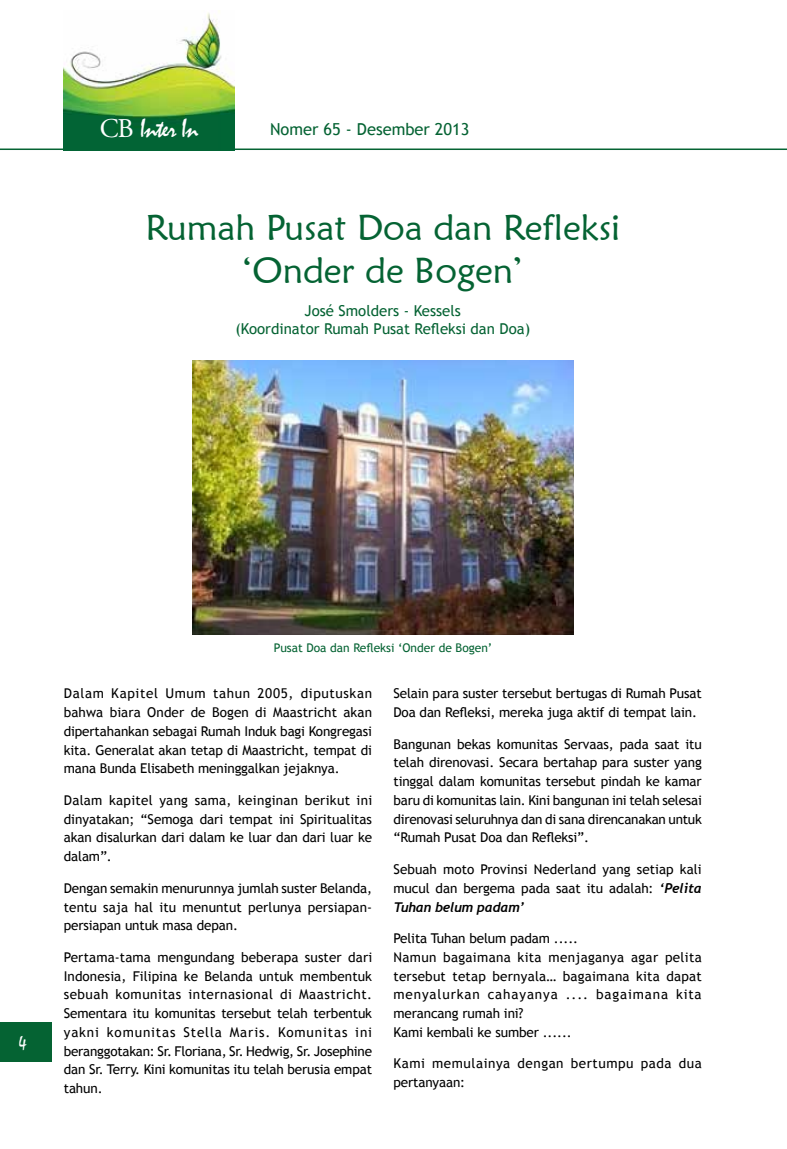
<style>
.page{position:relative;width:787px;height:1149px;background:#fff}
.page>*{position:absolute;margin:0;border:0;box-sizing:border-box;transform-origin:0 0}
.t1{font:36px/43.2px "Maiandra GD";color:#056333;text-align:center}
.t2{font:27px "Mistral";letter-spacing:-.04em;color:#fff}
.t3{font:18px "Mistral";color:#fff}
.t4{font:16.5px "Trebuchet MS";color:#056333}
.t5{font:15px/18px "Trebuchet MS";color:#056333;text-align:center}
.t6{font:13.5px/18.8px "Trebuchet MS";letter-spacing:-.01em;color:#000;text-align:justify}
.t7{font:13.5px/18.8px "Trebuchet MS";letter-spacing:.015em;color:#000}
.t8{font:13.5px/18.8px "Trebuchet MS";letter-spacing:.04em;color:#000}
.t9{font:italic 700 13.5px "Trebuchet";letter-spacing:-.01em;color:#000}
.t10{font:12px "Trebuchet MS";color:#056333}
.s1{font-family:"Adobe Garamond Pro"}
.s2{font-family:"Trebuchet";font-weight:700;font-style:italic}
</style>
<div class="page">
<div style="left:0;top:1022px;width:51px;height:39px;background:#056333"></div>
<hr style="left:0;top:148px;width:787px;height:2px;background:#056333">
<img style="left:64px;top:11px;width:170px;height:137px">
<img style="left:192px;top:360px;width:381px;height:274px">
<h2 class="t2" style="left:100px;top:112px;width:100px"><span class="s1">CB</span> Inter In</h2>
<p class="t4" style="left:270px;top:119px;width:201px">Nomer 65 - Desember 2013</p>
<h1 class="t1" style="left:145px;top:205px;width:476px">Rumah Pusat Doa dan Refleksi ‘Onder de Bogen’</h1>
<p class="t5" style="left:235px;top:302px;width:296px">José Smolders - Kessels<br>(Koordinator Rumah Pusat Refleksi dan Doa)</p>
<h3 class="t3" style="left:19px;top:1031px;width:9px">4</h3>
<p class="t10" style="left:274px;top:640px;width:220px">Pusat Doa dan Refleksi ‘Onder de Bogen’</p>
<p class="t6" style="left:64px;top:684px;width:310px">Dalam Kapitel Umum tahun 2005, diputuskan bahwa biara Onder de Bogen di Maastricht akan dipertahankan sebagai Rumah Induk bagi Kongregasi kita. Generalat akan tetap di Maastricht, tempat di mana Bunda Elisabeth meninggalkan jejaknya.</p>
<p class="t6" style="left:64px;top:790px;width:310px">Dalam kapitel yang sama, keinginan berikut ini dinyatakan; “Semoga dari tempat ini Spiritualitas akan disalurkan dari dalam ke luar dan dari luar ke dalam”.</p>
<p class="t6" style="left:64px;top:878px;width:310px">Dengan semakin menurunnya jumlah suster Belanda, tentu saja hal itu menuntut perlunya persiapan&shy;persiapan untuk masa depan.</p>
<p class="t6" style="left:64px;top:947px;width:310px">Pertama-tama mengundang beberapa suster dari Indonesia, Filipina ke Belanda untuk membentuk sebuah komunitas internasional di Maastricht.<br>Sementara itu komunitas tersebut telah terbentuk yakni komunitas Stella Maris. Komunitas ini beranggotakan: Sr. Floriana, Sr. Hedwig, Sr. Josephine dan Sr. Terry. Kini komunitas itu telah berusia empat tahun.</p>
<p class="t6" style="left:393px;top:684px;width:310px">Selain para suster tersebut bertugas di Rumah Pusat<br>Doa dan Refleksi, mereka juga aktif di tempat lain.</p>
<p class="t6" style="left:393px;top:734px;width:310px">Bangunan bekas komunitas Servaas, pada saat itu telah direnovasi. Secara bertahap para suster yang tinggal dalam komunitas tersebut pindah ke kamar baru di komunitas lain. Kini bangunan ini telah selesai direnovasi seluruhnya dan di sana direncanakan untuk “Rumah Pusat Doa dan Refleksi”.</p>
<p class="t6" style="left:393px;top:859px;width:310px">Sebuah moto Provinsi Nederland yang setiap kali mucul dan bergema pada saat itu adalah: <span class="s2">‘Pelita</span></p>
<p class="t9" style="left:393px;top:898px;width:132px">Tuhan belum padam’</p>
<p class="t7" style="left:393px;top:928px;width:310px">Pelita Tuhan belum padam .....<br>Namun bagaimana kita menjaganya agar pelita tersebut tetap bernyala… bagaimana kita dapat menyalurkan cahayanya .... bagaimana kita merancang rumah ini?<br>Kami kembali ke sumber ......</p>
<p class="t8" style="left:393px;top:1054px;width:310px">Kami memulainya dengan bertumpu pada dua pertanyaan:</p>
</div>
